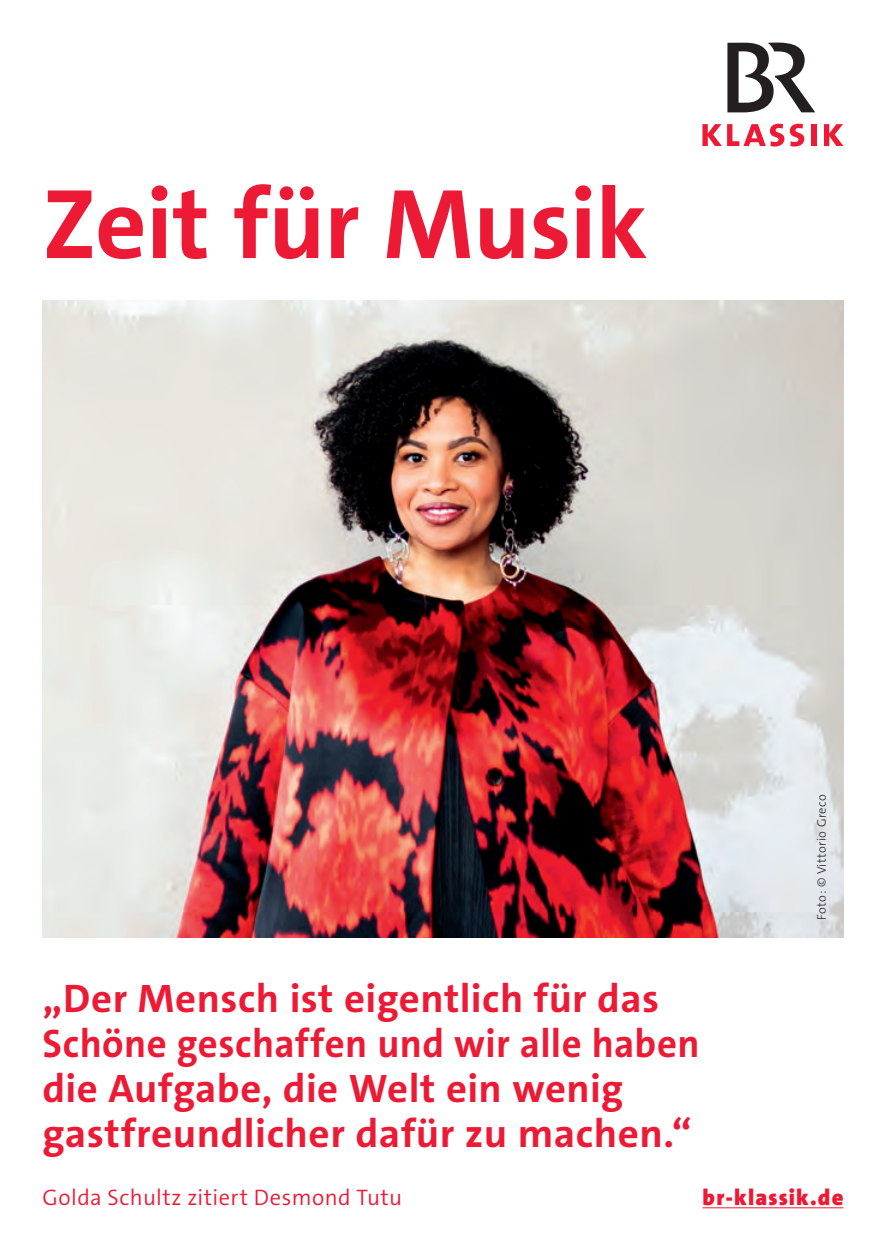
<style>
.page{position:relative;width:886px;height:1248px;background:#fff}
.page>*{position:absolute;margin:0;border:0;box-sizing:border-box;transform-origin:0 0}
.t1{font:700 100px "The Sans C4 s";letter-spacing:-.01em;color:#ed1a35}
.t2{font:700 40px/45px "The Sans C4 s";letter-spacing:.01em;color:#ed1a35}
.t3{font:300 22.5px "The Sans C4 s";letter-spacing:.02em;color:#ed1a35}
.t4{font:900 22.5px "The Sans C4 s";letter-spacing:.05em;color:#ed1a35}
.t5{font:300 12.5px "The Sans C4 s";letter-spacing:.03em;color:#231f20}
</style>
<div class="page">
<svg style="left:727px;top:42px;width:88px;height:70px"></svg>
<svg style="left:790px;top:124px;width:14px;height:22px"></svg>
<div style="left:811px;top:124px;width:5px;height:22px;background:#ed1a35"></div>
<svg style="left:824px;top:124px;width:19px;height:22px"></svg>
<svg style="left:702px;top:124px;width:82px;height:22px"></svg>
<hr style="left:703px;top:1207px;width:140px;height:1px;background:#ed1a35">
<img style="left:43px;top:301px;width:800px;height:636px">
<h1 class="t1" style="left:43px;top:160px;width:607px">Zeit für Musik</h1>
<p class="t2" style="left:43px;top:976px;width:659px">„Der Mensch ist eigentlich für das Schöne geschaffen und wir alle haben die Aufgabe, die Welt ein wenig gastfreundlicher dafür zu machen.“</p>
<p class="t5" style="left:813px;top:919px;width:127px;rotate:-90deg">Foto: © Vittorio Greco</p>
<p class="t3" style="left:43px;top:1183px;width:361px">Golda Schultz zitiert Desmond Tutu</p>
<p class="t4" style="left:703px;top:1183px;width:142px">br-klassik.de</p>
</div>
